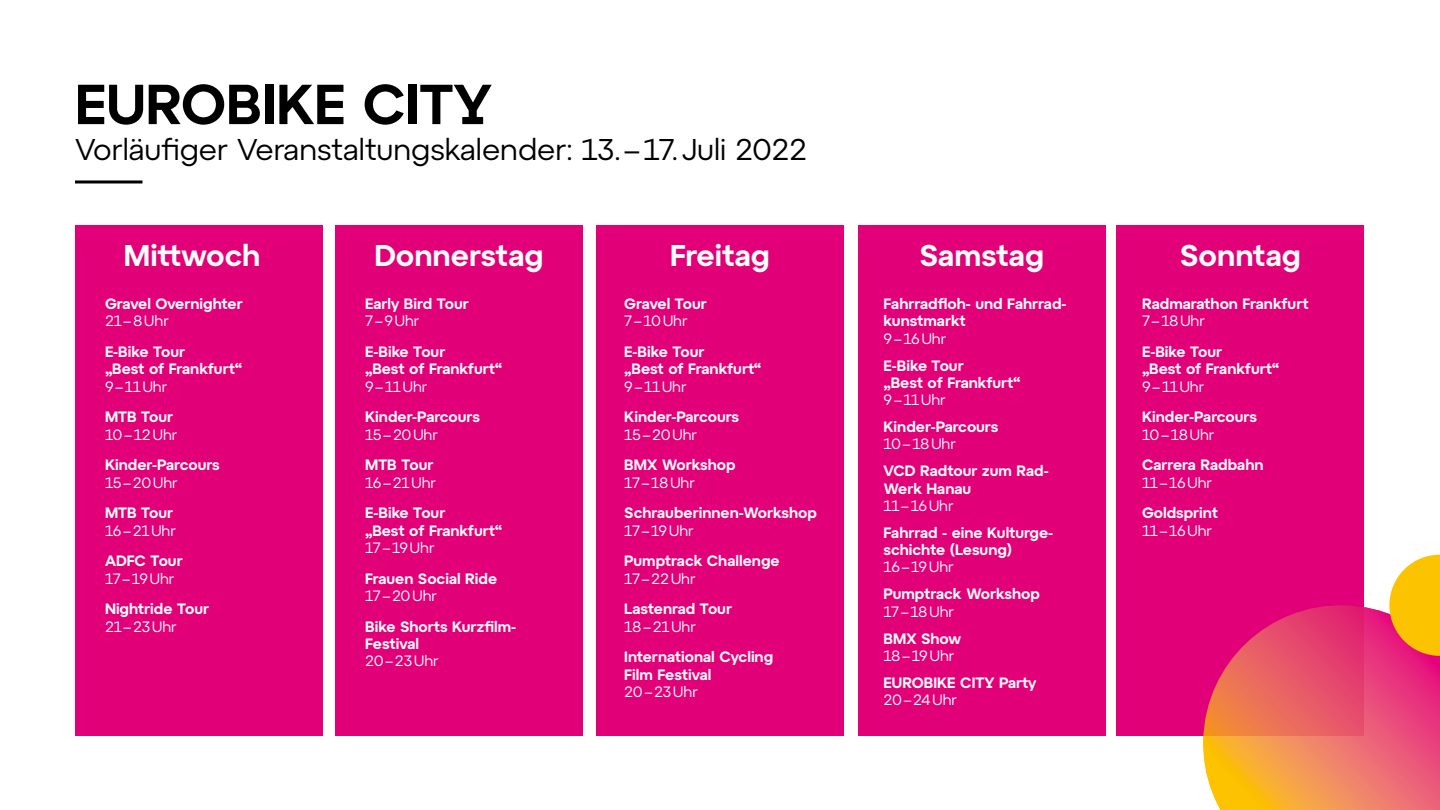
<style>
.page{position:relative;width:1440px;height:810px;background:#fff}
.page>*{position:absolute;margin:0;border:0;box-sizing:border-box;transform-origin:0 0}
.t1{font:600 56.25px "Atyp BL Text";color:#000}
.t2{font:30px "Atyp BL Text";color:#000}
.t3{font:600 30px "Atyp BL Text";color:#fff}
.t4{font:600 15px/17.2px "Atyp BL Text";color:#fff}
.t5{font:15px "Atyp BL Text";color:#fff}
</style>
<div class="page">
<hr style="left:75px;top:180px;width:67px;height:3px;background:#000">
<div style="left:75px;top:225px;width:248px;height:511px;background:#e20079"></div>
<div style="left:335px;top:225px;width:248px;height:511px;background:#e20079"></div>
<div style="left:596px;top:225px;width:248px;height:511px;background:#e20079"></div>
<div style="left:858px;top:225px;width:248px;height:511px;background:#e20079"></div>
<div style="left:1117px;top:225px;width:247px;height:511px;background:#e20079"></div>
<svg style="left:1203px;top:605px;width:237px;height:205px;background:#eb6163"></svg>
<svg style="left:1382px;top:554px;width:58px;height:109px"></svg>
<h1 class="t1" style="left:75px;top:71px;width:418px">EUROBIKE CITY</h1>
<h2 class="t2" style="left:75px;top:132px;width:734px">Vorläufiger Veranstaltungskalender: 13.–17.Juli 2022</h2>
<h2 class="t3" style="left:124px;top:237px;width:138px">Mittwoch</h2>
<h2 class="t3" style="left:375px;top:237px;width:170px">Donnerstag</h2>
<h2 class="t3" style="left:670px;top:237px;width:101px">Freitag</h2>
<h2 class="t3" style="left:919px;top:237px;width:126px">Samstag</h2>
<h2 class="t3" style="left:1180px;top:237px;width:123px">Sonntag</h2>
<p class="t4" style="left:105px;top:295px;width:139px">Gravel Overnighter</p>
<p class="t5" style="left:105px;top:312px;width:65px">21–8Uhr</p>
<p class="t4" style="left:105px;top:343px;width:139px">E-Bike Tour<br>„Best of Frankfurt“</p>
<p class="t5" style="left:105px;top:378px;width:64px">9–11Uhr</p>
<p class="t4" style="left:105px;top:408px;width:70px">MTB Tour</p>
<p class="t5" style="left:105px;top:426px;width:74px">10–12Uhr</p>
<p class="t4" style="left:105px;top:456px;width:116px">Kinder-Parcours</p>
<p class="t5" style="left:105px;top:474px;width:74px">15–20Uhr</p>
<p class="t4" style="left:105px;top:504px;width:70px">MTB Tour</p>
<p class="t5" style="left:105px;top:522px;width:72px">16–21Uhr</p>
<p class="t4" style="left:105px;top:552px;width:79px">ADFC Tour</p>
<p class="t5" style="left:105px;top:570px;width:71px">17–19Uhr</p>
<p class="t4" style="left:105px;top:600px;width:106px">Nightride Tour</p>
<p class="t5" style="left:105px;top:618px;width:73px">21–23Uhr</p>
<p class="t4" style="left:1142px;top:295px;width:168px">Radmarathon Frankfurt</p>
<p class="t5" style="left:1142px;top:312px;width:64px">7–18Uhr</p>
<p class="t4" style="left:1142px;top:343px;width:139px">E-Bike Tour<br>„Best of Frankfurt“</p>
<p class="t5" style="left:1142px;top:378px;width:64px">9–11Uhr</p>
<p class="t4" style="left:1142px;top:408px;width:116px">Kinder-Parcours</p>
<p class="t5" style="left:1142px;top:426px;width:74px">10–18Uhr</p>
<p class="t4" style="left:1142px;top:456px;width:123px">Carrera Radbahn</p>
<p class="t5" style="left:1142px;top:474px;width:72px">11–16Uhr</p>
<p class="t4" style="left:1142px;top:504px;width:77px">Goldsprint</p>
<p class="t5" style="left:1142px;top:522px;width:72px">11–16Uhr</p>
<p class="t4" style="left:884px;top:295px;width:184px">Fahrradfloh- und Fahrrad&shy;kunstmarkt</p>
<p class="t5" style="left:884px;top:330px;width:64px">9–16Uhr</p>
<p class="t4" style="left:884px;top:357px;width:139px">E-Bike Tour<br>„Best of Frankfurt“</p>
<p class="t5" style="left:884px;top:391px;width:64px">9–11Uhr</p>
<p class="t4" style="left:884px;top:418px;width:116px">Kinder-Parcours</p>
<p class="t5" style="left:884px;top:435px;width:74px">10–18Uhr</p>
<p class="t4" style="left:884px;top:462px;width:167px">VCD Radtour zum Rad-<br>Werk Hanau</p>
<p class="t5" style="left:884px;top:497px;width:72px">11–16Uhr</p>
<p class="t4" style="left:884px;top:524px;width:171px">Fahrrad - eine Kulturge&shy;schichte (Lesung)</p>
<p class="t5" style="left:884px;top:558px;width:72px">16–19Uhr</p>
<p class="t4" style="left:884px;top:585px;width:158px">Pumptrack Workshop</p>
<p class="t5" style="left:884px;top:603px;width:72px">17–18Uhr</p>
<p class="t4" style="left:884px;top:630px;width:79px">BMX Show</p>
<p class="t5" style="left:884px;top:647px;width:72px">18–19Uhr</p>
<p class="t4" style="left:884px;top:674px;width:155px">EUROBIKE CITY Party</p>
<p class="t5" style="left:884px;top:691px;width:75px">20–24Uhr</p>
<p class="t4" style="left:365px;top:295px;width:105px">Early Bird Tour</p>
<p class="t5" style="left:365px;top:312px;width:56px">7–9Uhr</p>
<p class="t4" style="left:365px;top:343px;width:139px">E-Bike Tour<br>„Best of Frankfurt“</p>
<p class="t5" style="left:365px;top:378px;width:64px">9–11Uhr</p>
<p class="t4" style="left:365px;top:408px;width:116px">Kinder-Parcours</p>
<p class="t5" style="left:365px;top:426px;width:74px">15–20Uhr</p>
<p class="t4" style="left:365px;top:456px;width:70px">MTB Tour</p>
<p class="t5" style="left:365px;top:474px;width:72px">16–21Uhr</p>
<p class="t4" style="left:365px;top:504px;width:139px">E-Bike Tour<br>„Best of Frankfurt“</p>
<p class="t5" style="left:365px;top:539px;width:71px">17–19Uhr</p>
<p class="t4" style="left:365px;top:570px;width:134px">Frauen Social Ride</p>
<p class="t5" style="left:365px;top:587px;width:73px">17–20Uhr</p>
<p class="t4" style="left:365px;top:618px;width:153px">Bike Shorts Kurzfilm-<br>Festival</p>
<p class="t5" style="left:365px;top:652px;width:75px">20–23Uhr</p>
<p class="t4" style="left:624px;top:295px;width:84px">Gravel Tour</p>
<p class="t5" style="left:624px;top:312px;width:65px">7–10Uhr</p>
<p class="t4" style="left:624px;top:343px;width:139px">E-Bike Tour<br>„Best of Frankfurt“</p>
<p class="t5" style="left:624px;top:378px;width:64px">9–11Uhr</p>
<p class="t4" style="left:624px;top:408px;width:116px">Kinder-Parcours</p>
<p class="t5" style="left:624px;top:426px;width:74px">15–20Uhr</p>
<p class="t4" style="left:624px;top:456px;width:113px">BMX Workshop</p>
<p class="t5" style="left:624px;top:474px;width:72px">17–18Uhr</p>
<p class="t4" style="left:624px;top:504px;width:194px">Schrauberinnen-Workshop</p>
<p class="t5" style="left:624px;top:522px;width:71px">17–19Uhr</p>
<p class="t4" style="left:624px;top:552px;width:157px">Pumptrack Challenge</p>
<p class="t5" style="left:624px;top:570px;width:73px">17–22Uhr</p>
<p class="t4" style="left:624px;top:600px;width:109px">Lastenrad Tour</p>
<p class="t5" style="left:624px;top:618px;width:73px">18–21Uhr</p>
<p class="t4" style="left:624px;top:648px;width:150px">International Cycling<br>Film Festival</p>
<p class="t5" style="left:624px;top:683px;width:75px">20–23Uhr</p>
</div>
